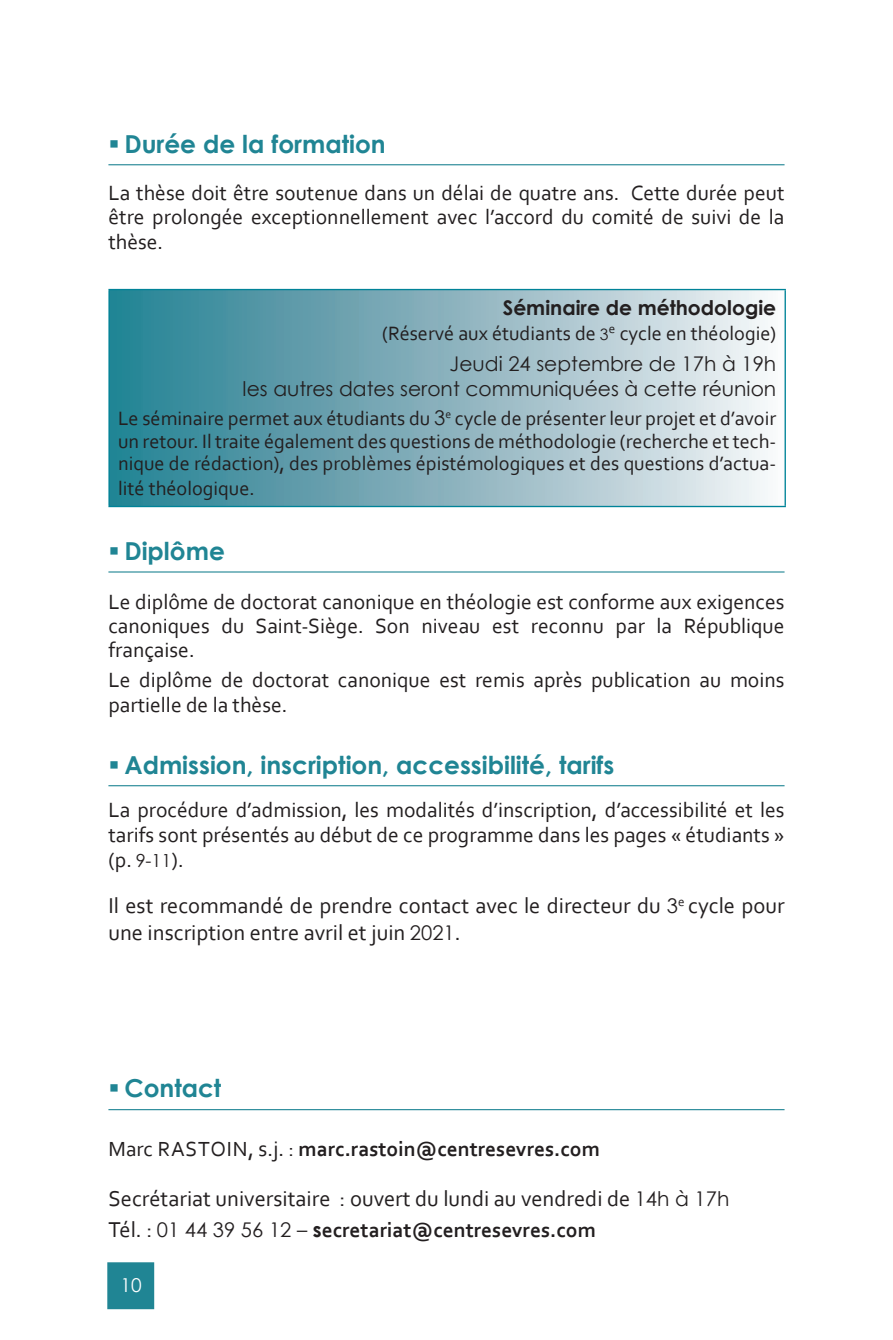
<style>
.page{position:relative;width:893px;height:1340px;background:#fff}
.page>*{position:absolute;margin:0;border:0;box-sizing:border-box;transform-origin:0 0}
.t1{font:700 24.75px "Century Gothic";color:#208594}
.t2{font:22.5px/27px "Corbel";color:#231f20}
.t3{font:21.6px/24.8px "Corbel";color:#231f20;text-align:justify}
.t4{font:700 21.38px "Corbel";color:#231f20}
.t5{font:20.25px/22.5px "Corbel";color:#231f20;text-align:justify}
.t6{font:20.25px/24.8px "Century Gothic";color:#231f20;text-align:right}
.t7{font:700 20.25px "Century Gothic";color:#231f20}
.t8{font:19.12px "Century Gothic";color:#fff}
.s1{font-family:"Century Gothic";font-size:15.75px}
.s2{font-family:"Century Gothic"}
.s3{font-family:"Century Gothic";font-size:18px}
.s4{font-family:"Century Gothic";font-size:20.25px}
.s5{font-weight:400}
.s6{font-weight:400;font-size:22.05px}
.s7{font-weight:400;font-size:22.5px}
.s8{font-family:"Century Gothic";font-weight:400;font-size:20.25px}
</style>
<div class="page">
<div style="left:107px;top:1262px;width:47px;height:47px;background:#208594;border:2px solid #208594"></div>
<hr style="left:108px;top:164px;width:676px;height:1px;background:#208594">
<hr style="left:108px;top:571px;width:676px;height:1px;background:#208594">
<hr style="left:108px;top:785px;width:676px;height:1px;background:#208594">
<hr style="left:108px;top:1109px;width:676px;height:1px;background:#208594">
<div style="left:109px;top:289px;width:676px;height:217px;background:linear-gradient(to right,#227c8e,#f6f2f5)"></div>
<hr style="left:108px;top:289px;width:678px;height:1px;background:#008398">
<hr style="left:108px;top:290px;width:2px;height:216px;background:#008398">
<hr style="left:784px;top:290px;width:2px;height:216px;background:#008398">
<hr style="left:108px;top:506px;width:678px;height:1px;background:#008398">
<p class="t1" style="left:124px;top:125px;width:263px">Durée de la formation</p>
<p class="t3" style="left:108px;top:179px;width:678px">La thèse doit être soutenue dans un délai de quatre ans. Cette durée peut être prolongée exceptionnellement avec l’accord du comité de suivi de la thèse.</p>
<p class="t7" style="left:503px;top:293px;width:275px">Séminaire de méthodologie</p>
<p class="t5" style="left:382px;top:322px;width:396px">(Réservé aux étudiants de <span class="s1">3</span><sup>e</sup> cycle en théologie)</p>
<p class="t6" style="left:243px;top:351px;width:535px">Jeudi 24 septembre de 17h à 19h<br>les autres dates seront communiquées à cette réunion</p>
<p class="t5" style="left:118px;top:406px;width:660px">Le séminaire permet aux étudiants du <span class="s2">3</span><sup>e</sup> cycle de présenter leur projet et d’avoir un retour. Il traite également des questions de méthodologie (recherche et tech&shy;nique de rédaction), des problèmes épistémologiques et des questions d’actua-</p>
<p class="t5" style="left:118px;top:476px;width:138px">lité théologique.</p>
<p class="t1" style="left:124px;top:532px;width:102px">Diplôme</p>
<p class="t3" style="left:108px;top:589px;width:678px;line-height:23.8px">Le diplôme de doctorat canonique en théologie est conforme aux exigences canoniques du Saint-Siège. Son niveau est reconnu par la République française.</p>
<p class="t3" style="left:108px;top:667px;width:678px">Le diplôme de doctorat canonique est remis après publication au moins partielle de la thèse.</p>
<p class="t1" style="left:124px;top:745px;width:492px">Admission, inscription, accessibilité, tarifs</p>
<p class="t3" style="left:108px;top:797px;width:678px">La procédure d’admission, les modalités d’inscription, d’accessibilité et les tarifs sont présentés au début de ce programme dans les pages « étudiants » (p. <span class="s3">9-11</span>).</p>
<p class="t2" style="left:108px;top:891px;width:678px">Il est recommandé de prendre contact avec le directeur du <span class="s4">3</span><sup>e</sup> cycle pour une inscription entre avril et juin <span class="s4">2021</span>.</p>
<p class="t1" style="left:124px;top:1069px;width:99px">Contact</p>
<p class="t4" style="left:108px;top:1135px;width:493px"><span class="s5">Marc RASTOIN</span><span class="s6">, s.j.</span> <span class="s5">:</span> marc.rastoin@centresevres.com</p>
<p class="t2" style="left:108px;top:1184px;width:622px">Secrétariat universitaire : ouvert du lundi au vendredi de <span class="s4">14h à 17h</span></p>
<p class="t4" style="left:108px;top:1216px;width:489px"><span class="s7">Tél. :</span> <span class="s8">01 44 39 56 12 –</span> <span class="s4">s</span>ecretariat@centresevres.com</p>
<p class="t8" style="left:121px;top:1272px;width:23px">10</p>
</div>
